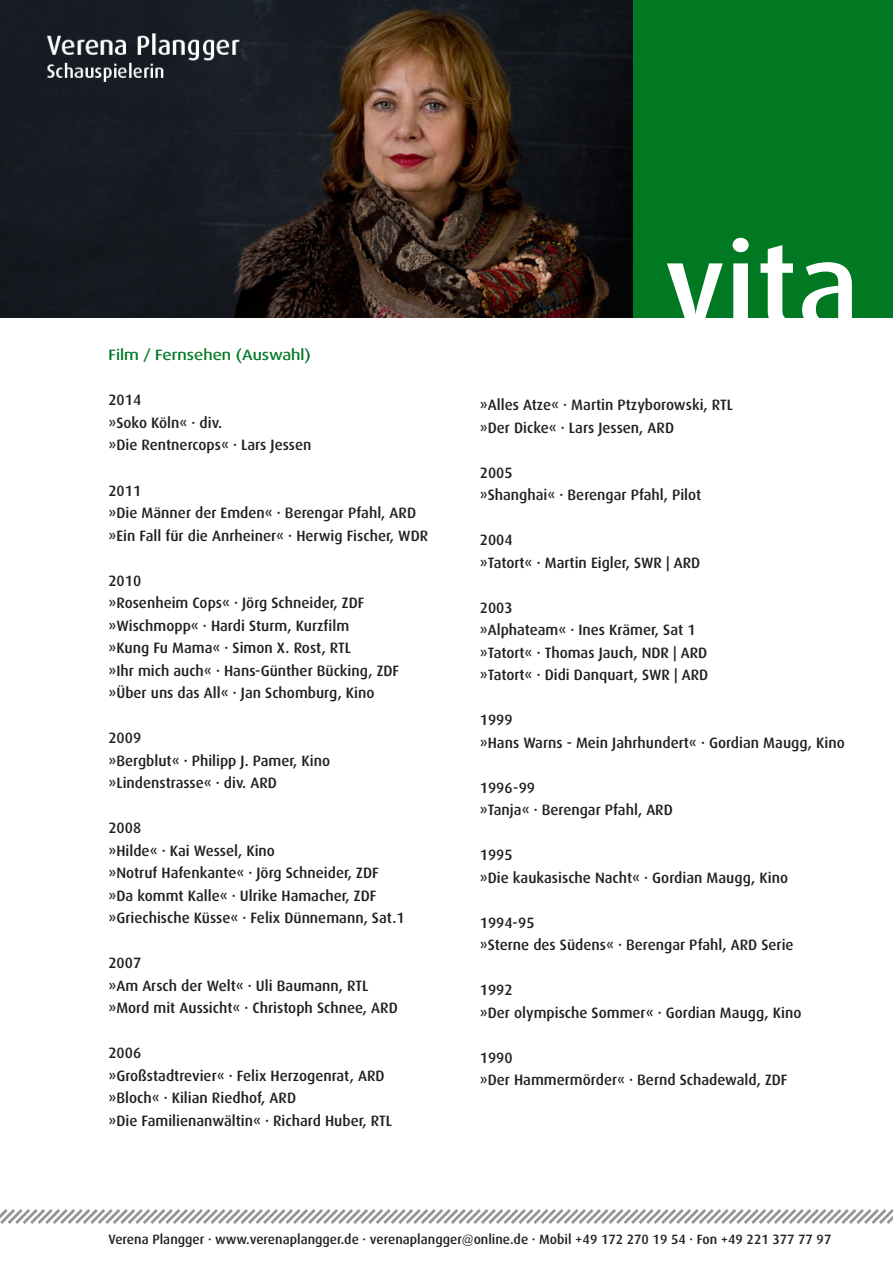
<style>
.page{position:relative;width:893px;height:1263px;background:#fff}
.page>*{position:absolute;margin:0;border:0;box-sizing:border-box;transform-origin:0 0}
.t1{font:500 120px "Dax";color:#fff}
.t2{font:500 15px/22.5px "Dax";color:#231f20}
.t3{font:500 15px "Dax Wide";color:#007922}
.t4{font:500 13.5px "Dax";color:#231f20}
</style>
<div class="page">
<img style="left:0;top:0;width:633px;height:317px">
<div style="left:633px;top:0;width:260px;height:317px;background:#007922"></div>
<svg style="left:0;top:1209px;width:893px;height:15px"></svg>
<p class="t3" style="left:108px;top:347px;width:204px">Film / Fernsehen (Auswahl)</p>
<p class="t2" style="left:108px;top:389px;width:204px">2014<br>»Soko Köln« · div.<br>»Die Rentnercops« · Lars Jessen</p>
<p class="t2" style="left:108px;top:479px;width:321px">2011<br>»Die Männer der Emden« · Berengar Pfahl, ARD »Ein Fall für die Anrheiner« · Herwig Fischer, WDR</p>
<p class="t2" style="left:108px;top:569px;width:292px">2010<br>»Rosenheim Cops« · Jörg Schneider, ZDF »Wischmopp« · Hardi Sturm, Kurzfilm<br>»Kung Fu Mama« · Simon X. Rost, RTL<br>»Ihr mich auch« · Hans-Günther Bücking, ZDF »Über uns das All« · Jan Schomburg, Kino</p>
<p class="t2" style="left:108px;top:727px;width:223px">2009<br>»Bergblut« · Philipp J. Pamer, Kino »Lindenstrasse« · div. ARD</p>
<p class="t2" style="left:108px;top:817px;width:298px">2008<br>»Hilde« · Kai Wessel, Kino<br>»Notruf Hafenkante« · Jörg Schneider, ZDF »Da kommt Kalle« · Ulrike Hamacher, ZDF »Griechische Küsse« · Felix Dünnemann, Sat.1</p>
<p class="t2" style="left:108px;top:952px;width:291px">2007<br>»Am Arsch der Welt« · Uli Baumann, RTL »Mord mit Aussicht« · Christoph Schnee, ARD</p>
<p class="t2" style="left:108px;top:1042px;width:285px">2006<br>»Großstadtrevier« · Felix Herzogenrat, ARD »Bloch« · Kilian Riedhof, ARD<br>»Die Familienanwältin« · Richard Huber, RTL</p>
<h1 class="t1" style="left:664px;top:219px;width:197px">vita</h1>
<p class="t2" style="left:480px;top:394px;width:255px">»Alles Atze« · Martin Ptzyborowski, RTL »Der Dicke« · Lars Jessen, ARD</p>
<p class="t2" style="left:480px;top:461px;width:223px">2005<br>»Shanghai« · Berengar Pfahl, Pilot</p>
<p class="t2" style="left:480px;top:529px;width:222px">2004<br>»Tatort« · Martin Eigler, SWR | ARD</p>
<p class="t2" style="left:480px;top:596px;width:230px">2003<br>»Alphateam« · Ines Krämer, Sat 1 »Tatort« · Thomas Jauch, NDR | ARD »Tatort« · Didi Danquart, SWR | ARD</p>
<p class="t2" style="left:480px;top:709px;width:366px">1999<br>»Hans Warns - Mein Jahrhundert« · Gordian Maugg, Kino</p>
<p class="t2" style="left:480px;top:776px;width:195px">1996-99<br>»Tanja« · Berengar Pfahl, ARD</p>
<p class="t2" style="left:480px;top:844px;width:310px">1995<br>»Die kaukasische Nacht« · Gordian Maugg, Kino</p>
<p class="t2" style="left:480px;top:911px;width:315px">1994-95<br>»Sterne des Südens« · Berengar Pfahl, ARD Serie</p>
<p class="t2" style="left:480px;top:979px;width:323px">1992<br>»Der olympische Sommer« · Gordian Maugg, Kino</p>
<p class="t2" style="left:480px;top:1046px;width:309px">1990<br>»Der Hammermörder« · Bernd Schadewald, ZDF</p>
<p class="t4" style="left:108px;top:1231px;width:724px">Verena Plangger · www.verenaplangger.de · verenaplangger@online.de · Mobil +49 172 270 19 54 · Fon +49 221 377 77 97</p>
</div>
